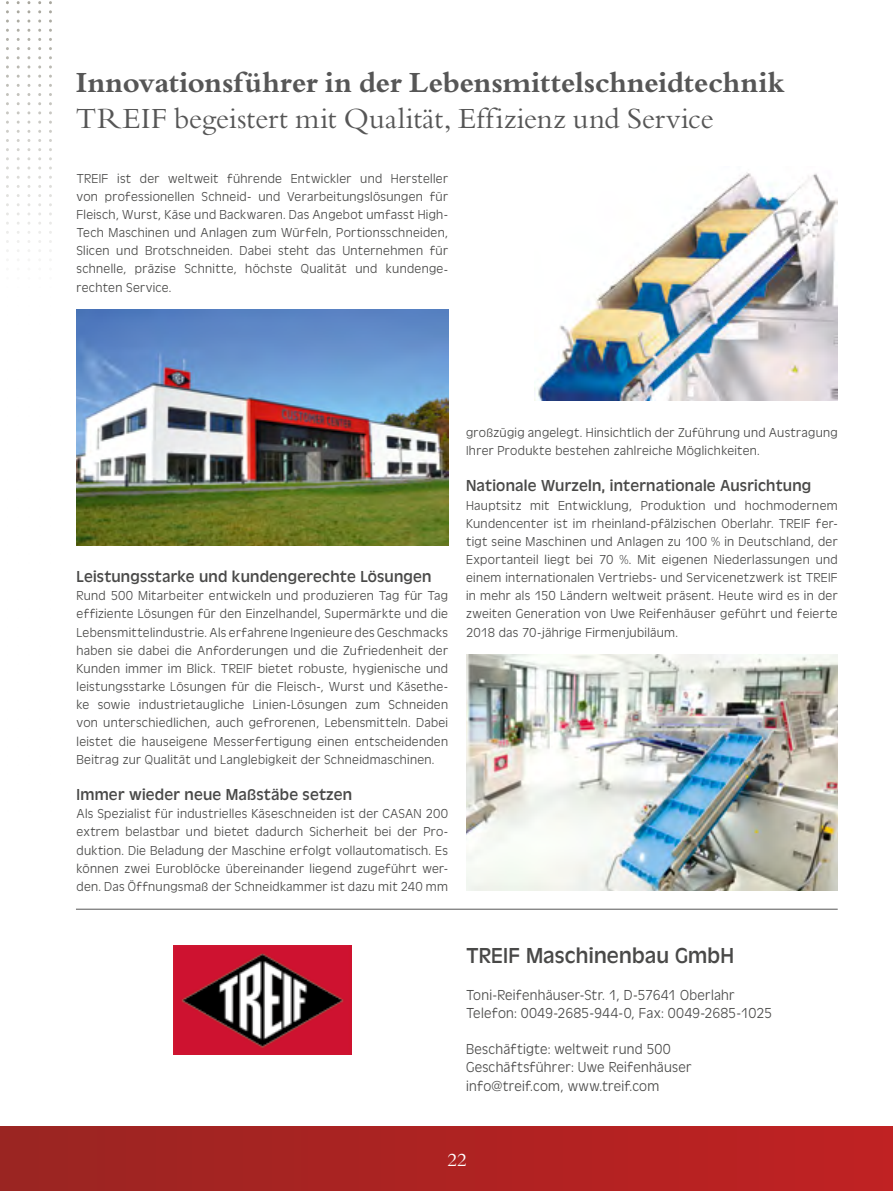
<style>
.page{position:relative;width:893px;height:1191px;background:#fff}
.page>*{position:absolute;margin:0;border:0;box-sizing:border-box;transform-origin:0 0}
.t1{font:700 28.5px "Bergamo";color:#565656}
.t2{font:28.5px "Bergamo";letter-spacing:.005em;color:#565656}
.t3{font:22.5px "Antigone";letter-spacing:.005em;color:#494948}
.t4{font:18px "Bergamo";color:#fff}
.t5{font:16.5px "Antigone";letter-spacing:.01em;color:#494948}
.t6{font:300 15px/18.1px "Antigone";letter-spacing:.015em;color:#494948}
.t7{font:300 13.5px/18.1px "Antigone";letter-spacing:.02em;color:#494948;text-align:justify}
</style>
<div class="page">
<div style="left:0;top:1126px;width:893px;height:65px;background:linear-gradient(to right,#9a2522,#c12123)"></div>
<hr style="left:76px;top:909px;width:762px;height:1px;background:#565656">
<svg style="left:49px;top:1px;width:3px;height:260px"></svg>
<svg style="left:6px;top:1px;width:3px;height:260px"></svg>
<svg style="left:38px;top:1px;width:3px;height:260px"></svg>
<svg style="left:27px;top:1px;width:3px;height:260px"></svg>
<svg style="left:17px;top:1px;width:3px;height:260px"></svg>
<img style="left:174px;top:945px;width:177px;height:109px">
<img style="left:77px;top:310px;width:371px;height:236px">
<img style="left:466px;top:655px;width:372px;height:236px">
<img style="left:537px;top:172px;width:300px;height:228px">
<h1 class="t1" style="left:76px;top:66px;width:710px">Innovationsführer in der Lebensmittelschneidtechnik</h1>
<h1 class="t2" style="left:76px;top:103px;width:639px">TREIF begeistert mit Qualität, Effizienz und Service</h1>
<p class="t7" style="left:77px;top:169px;width:373px">TREIF ist der weltweit führende Entwickler und Hersteller von professionellen Schneid- und Verarbeitungslösungen für Fleisch, Wurst, Käse und Backwaren. Das Angebot umfasst High-Tech Maschinen und Anlagen zum Würfeln, Portionsschneiden, Slicen und Brotschneiden. Dabei steht das Unternehmen für schnelle, präzise Schnitte, höchste Qualität und kundenge&shy;rechten Service.</p>
<p class="t5" style="left:77px;top:567px;width:356px">Leistungsstarke und kundengerechte Lösungen</p>
<p class="t7" style="left:77px;top:587px;width:373px">Rund 500 Mitarbeiter entwickeln und produzieren Tag für Tag effiziente Lösungen für den Einzelhandel, Supermärkte und die Lebensmittelindustrie. Als erfahrene Ingenieure des Geschmacks haben sie dabei die Anforderungen und die Zufriedenheit der Kunden immer im Blick. TREIF bietet robuste, hygienische und leistungsstarke Lösungen für die Fleisch-, Wurst und Käsethe&shy;ke sowie industrietaugliche Linien-Lösungen zum Schneiden von unterschiedlichen, auch gefrorenen, Lebensmitteln. Dabei leistet die hauseigene Messerfertigung einen entscheidenden Beitrag zur Qualität und Langlebigkeit der Schneidmaschinen.</p>
<p class="t5" style="left:77px;top:785px;width:277px">Immer wieder neue Maßstäbe setzen</p>
<p class="t7" style="left:77px;top:805px;width:373px">Als Spezialist für industrielles Käseschneiden ist der CASAN 200 extrem belastbar und bietet dadurch Sicherheit bei der Pro&shy;duktion. Die Beladung der Maschine erfolgt vollautomatisch. Es können zwei Euroblöcke übereinander liegend zugeführt wer&shy;den. Das Öffnungsmaß der Schneidkammer ist dazu mit 240 mm</p>
<p class="t7" style="left:466px;top:424px;width:373px">großzügig angelegt. Hinsichtlich der Zuführung und Austragung<br>Ihrer Produkte bestehen zahlreiche Möglichkeiten.</p>
<p class="t5" style="left:466px;top:477px;width:347px">Nationale Wurzeln, internationale Ausrichtung</p>
<p class="t7" style="left:466px;top:496px;width:373px">Hauptsitz mit Entwicklung, Produktion und hochmodernem Kundencenter ist im rheinland-pfälzischen Oberlahr. TREIF fer&shy;tigt seine Maschinen und Anlagen zu 100 % in Deutschland, der Exportanteil liegt bei 70 %. Mit eigenen Niederlassungen und einem internationalen Vertriebs- und Servicenetzwerk ist TREIF in mehr als 150 Ländern weltweit präsent. Heute wird es in der zweiten Generation von Uwe Reifenhäuser geführt und feierte 2018 das 70-jährige Firmenjubiläum.</p>
<h2 class="t3" style="left:466px;top:943px;width:269px">TREIF Maschinenbau GmbH</h2>
<p class="t6" style="left:466px;top:986px;width:307px">Toni-Reifenhäuser-Str. 1, D-57641 Oberlahr<br>Telefon: 0049-2685-944-0, Fax: 0049-2685-1025</p>
<p class="t6" style="left:466px;top:1040px;width:227px">Beschäftigte: weltweit rund 500<br>Geschäftsführer: Uwe Reifenhäuser info@treif.com, www.treif.com</p>
<h3 class="t4" style="left:447px;top:1150px;width:21px">22</h3>
</div>
